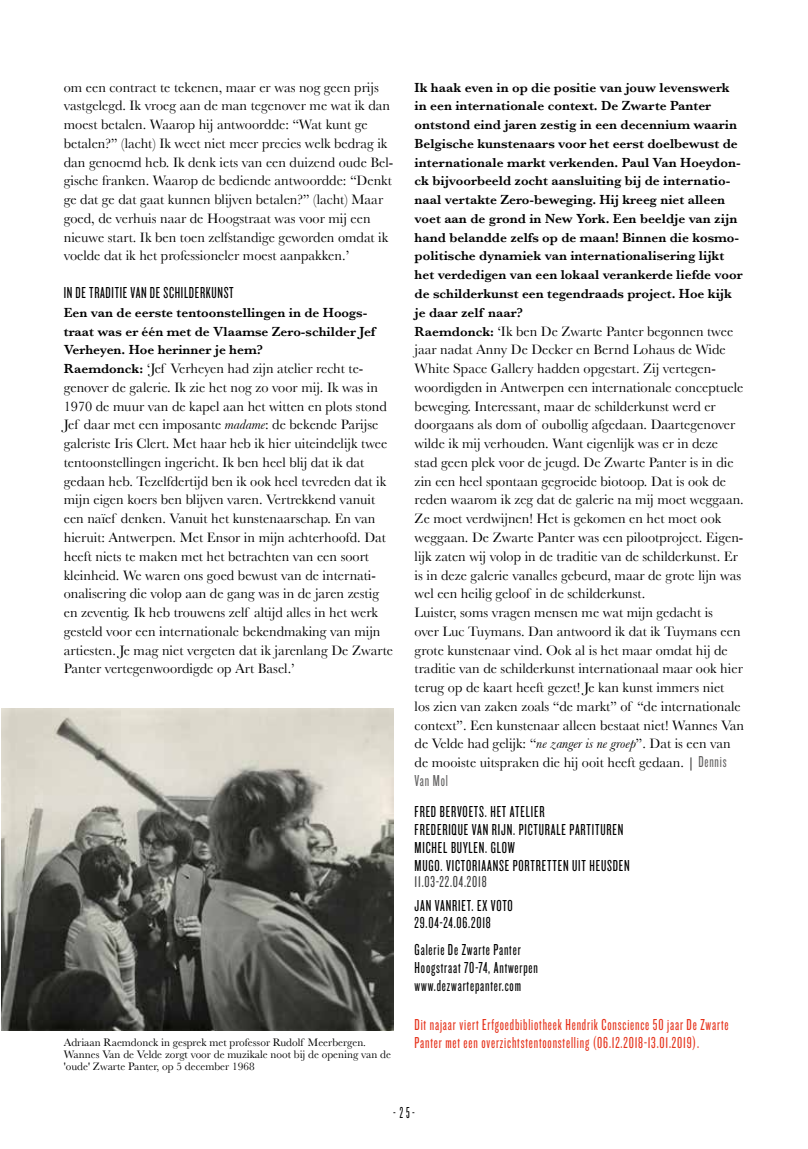
<style>
.page{position:relative;width:808px;height:1149px;background:#fff}
.page>*{position:absolute;margin:0;border:0;box-sizing:border-box;transform-origin:0 0}
.t1{font:16.5px/18px "Knockout HTF27 Junior Bantamwt";letter-spacing:.05em;color:#000}
.t2{font:16.5px/18px "Knockout HTF27 Junior Bantamwt";letter-spacing:.05em;color:#e6331c}
.t3{font:16.5px "Knockout HTF27 Junior Bantamwt";letter-spacing:.05em;color:#404040}
.t4{font:16.5px "Knockout HTF27 Junior Bantamwt";letter-spacing:.05em;color:#646363}
.t5{font:16.5px "Knockout HTF26 Junior Flyweight";color:#000}
.t6{font:14.25px/18.8px "Baskerville";color:#000}
.t7{font:600 13.5px/18.8px "Baskerville";color:#000}
.t8{font:11.25px/12px "Baskerville MT Std";color:#000}
.s1{font-weight:600;font-size:13.5px}
.s2{font-style:italic}
.s3{font-family:"Knockout HTF27 Junior Bantamwt";font-size:16.5px;color:#646363}
</style>
<div class="page">
<img style="left:2px;top:708px;width:391px;height:322px">
<p class="t6" style="left:64px;top:77px;width:331px">om een contract te tekenen, maar er was nog geen prijs vastgelegd. Ik vroeg aan de man tegenover me wat ik dan moest betalen. Waarop hij antwoordde: “Wat kunt ge betalen?” (lacht) Ik weet niet meer precies welk bedrag ik dan genoemd heb. Ik denk iets van een duizend oude Bel&shy;gische franken. Waarop de bediende antwoordde: “Denkt ge dat ge dat gaat kunnen blijven betalen?” (lacht) Maar goed, de verhuis naar de Hoogstraat was voor mij een nieuwe start. Ik ben toen zelfstandige geworden omdat ik voelde dat ik het professioneler moest aanpakken.’</p>
<p class="t1" style="left:64px;top:284px;width:171px">IN DE TRADITIE VAN DE SCHILDERKUNST</p>
<p class="t7" style="left:64px;top:303px;width:313px">Een van de eerste tentoonstellingen in de Hoogs&shy;traat was er één met de Vlaamse Zero-schilder Jef<br>Verheyen. Hoe herinner je hem?</p>
<p class="t6" style="left:64px;top:359px;width:331px"><span class="s1">Raemdonck:</span> ‘Jef Verheyen had zijn atelier recht te&shy;genover de galerie. Ik zie het nog zo voor mij. Ik was in 1970 de muur van de kapel aan het witten en plots stond Jef daar met een imposante <span class="s2">madame</span>: de bekende Parijse galeriste Iris Clert. Met haar heb ik hier uiteindelijk twee tentoonstellingen ingericht. Ik ben heel blij dat ik dat gedaan heb. Tezelfdertijd ben ik ook heel tevreden dat ik mijn eigen koers ben blijven varen. Vertrekkend vanuit een naïef denken. Vanuit het kunstenaarschap. En van hieruit: Antwerpen. Met Ensor in mijn achterhoofd. Dat heeft niets te maken met het betrachten van een soort kleinheid. We waren ons goed bewust van de internati&shy;onalisering die volop aan de gang was in de jaren zestig en zeventig. Ik heb trouwens zelf altijd alles in het werk gesteld voor een internationale bekendmaking van mijn artiesten. Je mag niet vergeten dat ik jarenlang De Zwarte Panter vertegenwoordigde op Art Basel.’</p>
<p class="t8" style="left:64px;top:1035px;width:329px">Adriaan Raemdonck in gesprek met professor Rudolf Meerbergen.<br>Wannes Van de Velde zorgt voor de muzikale noot bij de opening van de 'oude' Zwarte Panter, op 5 december 1968</p>
<p class="t7" style="left:415px;top:78px;width:329px">Ik haak even in op die positie van jouw levenswerk in een internationale context. De Zwarte Panter ontstond eind jaren zestig in een decennium waarin Belgische kunstenaars voor het eerst doelbewust de internationale markt verkenden. Paul Van Hoeydon&shy;ck bijvoorbeeld zocht aansluiting bij de internatio&shy;naal vertakte Zero-beweging. Hij kreeg niet alleen voet aan de grond in New York. Een beeldje van zijn hand belandde zelfs op de maan! Binnen die kosmo&shy;politische dynamiek van internationalisering lijkt het verdedigen van een lokaal verankerde liefde voor de schilderkunst een tegendraads project. Hoe kijk je daar zelf naar?</p>
<p class="t6" style="left:415px;top:321px;width:331px"><span class="s1">Raemdonck:</span> ‘Ik ben De Zwarte Panter begonnen twee jaar nadat Anny De Decker en Bernd Lohaus de Wide White Space Gallery hadden opgestart. Zij vertegen&shy;woordigden in Antwerpen een internationale conceptuele beweging. Interessant, maar de schilderkunst werd er doorgaans als dom of oubollig afgedaan. Daartegenover wilde ik mij verhouden. Want eigenlijk was er in deze stad geen plek voor de jeugd. De Zwarte Panter is in die zin een heel spontaan gegroeide biotoop. Dat is ook de reden waarom ik zeg dat de galerie na mij moet weggaan.<br>Ze moet verdwijnen! Het is gekomen en het moet ook weggaan. De Zwarte Panter was een pilootproject. Eigen&shy;lijk zaten wij volop in de traditie van de schilderkunst. Er is in deze galerie vanalles gebeurd, maar de grote lijn was wel een heilig geloof in de schilderkunst.<br>Luister, soms vragen mensen me wat mijn gedacht is<br>over Luc Tuymans. Dan antwoord ik dat ik Tuymans een grote kunstenaar vind. Ook al is het maar omdat hij de traditie van de schilderkunst internationaal maar ook hier terug op de kaart heeft gezet! Je kan kunst immers niet<br>los zien van zaken zoals “de markt” of “de internationale context”. Een kunstenaar alleen bestaat niet! Wannes Van de Velde had gelijk: “<span class="s2">ne zanger is ne groep</span>”. Dat is een van de mooiste uitspraken die hij ooit heeft gedaan. | <span class="s3">Dennis</span></p>
<p class="t4" style="left:415px;top:772px;width:35px">Van Mol</p>
<p class="t1" style="left:415px;top:802px;width:217px">FRED BERVOETS. HET ATELIER<br>FREDERIQUE VAN RIJN. PICTURALE PARTITUREN MICHEL BUYLEN. GLOW<br>MUGO. VICTORIAANSE PORTRETTEN UIT HEUSDEN</p>
<p class="t3" style="left:415px;top:873px;width:74px">11.03-22.04.2018</p>
<p class="t1" style="left:415px;top:897px;width:100px;line-height:17.1px">JAN VANRIET. EX VOTO<br>29.04-24.06.2018</p>
<p class="t1" style="left:415px;top:940px;width:125px">Galerie De Zwarte Panter<br>Hoogstraat 70-74, Antwerpen www.dezwartepanter.com</p>
<p class="t2" style="left:415px;top:1015px;width:315px">Dit najaar viert Erfgoedbibliotheek Hendrik Conscience 50 jaar De Zwarte<br>Panter met een overzichtstentoonstelling (06.12.2018-13.01.2019).</p>
<p class="t5" style="left:393px;top:1104px;width:23px">-25-</p>
</div>
